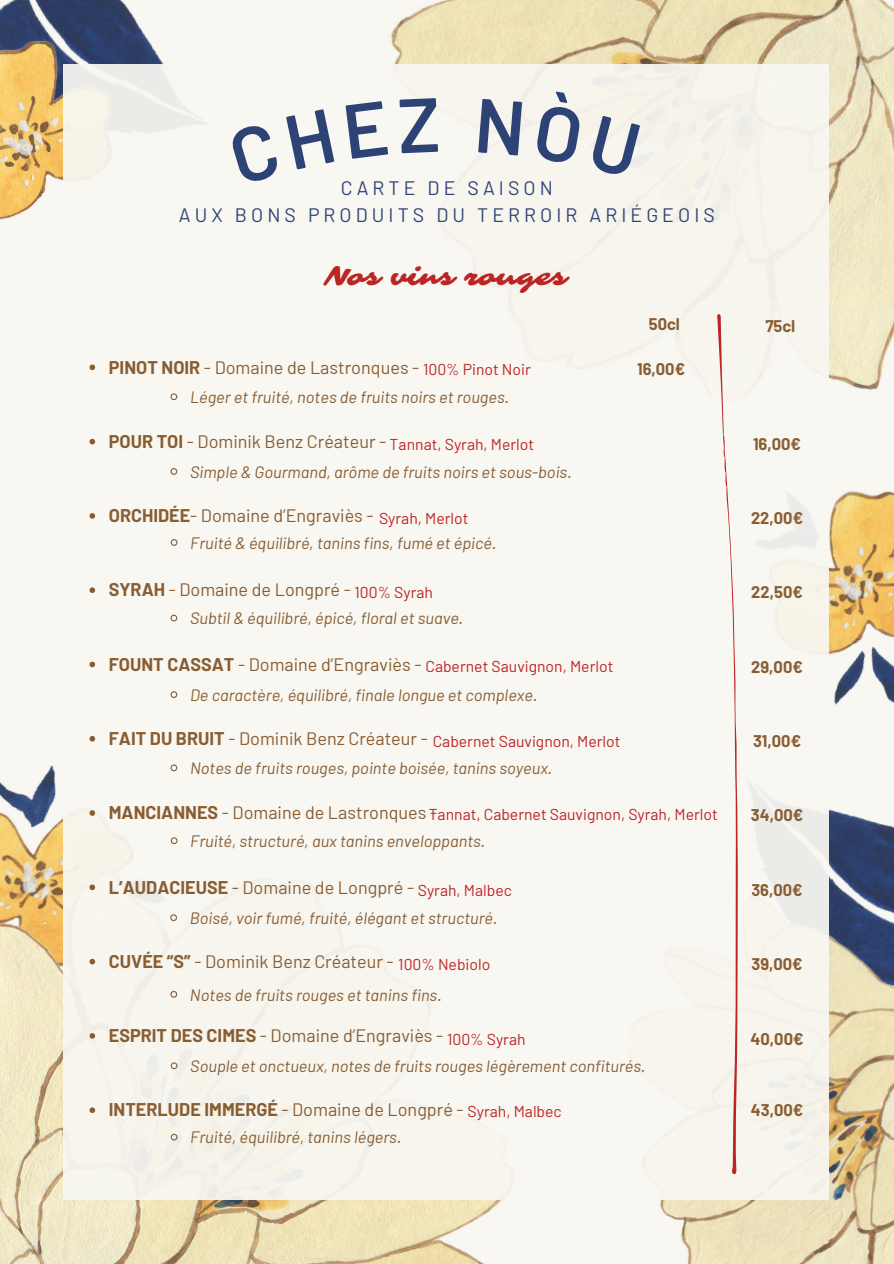
<style>
.page{position:relative;width:894px;height:1264px;background:#fff}
.page>*{position:absolute;margin:0;border:0;box-sizing:border-box;transform-origin:0 0}
.t1{font:25.5px "Sarina";color:#bd2424}
.t2{font:19.5px/27px "Barlow";letter-spacing:.21em;color:#2e4375;text-align:center}
.t3{font:18px "Barlow";color:#895d32}
.t4{font:italic 16.5px "Barlow";color:#895d32}
.t5{font:700 16.5px "Barlow";color:#895d32}
.t6{font:15.75px "Barlow";color:#bd2424}
.s1{font-weight:700}
</style>
<div class="page">
<div style="left:0;top:0;width:893px;height:1263px;background:#f8f7f2"></div>
<img style="left:0;top:765px;width:63px;height:100px">
<img style="left:0;top:865px;width:502px;height:398px">
<img style="left:390px;top:0;width:503px;height:391px">
<img style="left:828px;top:809px;width:65px;height:57px">
<img style="left:660px;top:866px;width:233px;height:397px">
<img style="left:828px;top:491px;width:65px;height:214px">
<img style="left:0;top:0;width:164px;height:64px">
<img style="left:0;top:39px;width:115px;height:181px">
<div style="left:63px;top:64px;width:765px;height:1135px;background:#f8f7f2"></div>
<svg style="left:89px;top:364px;width:6px;height:6px"></svg>
<svg style="left:89px;top:439px;width:6px;height:5px"></svg>
<svg style="left:89px;top:513px;width:6px;height:5px"></svg>
<svg style="left:89px;top:587px;width:6px;height:6px"></svg>
<svg style="left:89px;top:661px;width:6px;height:6px"></svg>
<svg style="left:89px;top:736px;width:6px;height:5px"></svg>
<svg style="left:89px;top:810px;width:6px;height:5px"></svg>
<svg style="left:89px;top:884px;width:6px;height:6px"></svg>
<svg style="left:89px;top:958px;width:6px;height:6px"></svg>
<svg style="left:89px;top:1033px;width:6px;height:5px"></svg>
<svg style="left:89px;top:1107px;width:6px;height:5px"></svg>
<svg style="left:170px;top:614px;width:8px;height:8px"></svg>
<svg style="left:716px;top:314px;width:22px;height:860px"></svg>
<svg style="left:170px;top:691px;width:8px;height:7px"></svg>
<svg style="left:170px;top:393px;width:8px;height:8px"></svg>
<svg style="left:170px;top:468px;width:8px;height:7px"></svg>
<svg style="left:170px;top:539px;width:8px;height:7px"></svg>
<svg style="left:170px;top:1062px;width:8px;height:7px"></svg>
<svg style="left:170px;top:764px;width:8px;height:8px"></svg>
<svg style="left:170px;top:914px;width:7px;height:7px"></svg>
<svg style="left:170px;top:1133px;width:8px;height:8px"></svg>
<svg style="left:170px;top:991px;width:8px;height:7px"></svg>
<svg style="left:170px;top:837px;width:8px;height:8px"></svg>
<svg style="left:487px;top:98px;width:35px;height:51px"></svg>
<svg style="left:534px;top:91px;width:106px;height:77px"></svg>
<p class="t2" style="left:179px;top:174px;width:537px">CARTE DE SAISON<br>AUX BONS PRODUITS DU TERROIR ARIÉGEOIS</p>
<p class="t1" style="left:324px;top:261px;width:245px">Nos vins rouges</p>
<p class="t3" style="left:109px;top:355px;width:312px"><span class="s1">PINOT NOIR</span> - Domaine de Lastronques -</p>
<p class="t6" style="left:423px;top:359px;width:109px">100% Pinot Noir</p>
<p class="t4" style="left:190px;top:386px;width:320px">Léger et fruité, notes de fruits noirs et rouges.</p>
<p class="t3" style="left:109px;top:430px;width:279px"><span class="s1">POUR TOI</span> - Dominik Benz Créateur -</p>
<p class="t6" style="left:389px;top:434px;width:146px">Tannat, Syrah, Merlot</p>
<p class="t4" style="left:190px;top:461px;width:383px">Simple &amp; Gourmand, arôme de fruits noirs et sous-bois.</p>
<p class="t3" style="left:109px;top:504px;width:266px"><span class="s1">ORCHIDÉE</span>- Domaine d’Engraviès -</p>
<p class="t6" style="left:379px;top:508px;width:91px">Syrah, Merlot</p>
<p class="t4" style="left:190px;top:532px;width:307px">Fruité &amp; équilibré, tanins fins, fumé et épicé.</p>
<h1 class="t3" style="left:109px;top:578px;width:243px"><span class="s1">SYRAH</span> - Domaine de Longpré -</h1>
<p class="t6" style="left:354px;top:582px;width:80px">100% Syrah</p>
<p class="t4" style="left:190px;top:607px;width:275px">Subtil &amp; équilibré, épicé, floral et suave.</p>
<h3 class="t3" style="left:109px;top:652px;width:314px"><span class="s1">FOUNT CASSAT</span> - Domaine d’Engraviès -</h3>
<p class="t6" style="left:425px;top:656px;width:189px">Cabernet Sauvignon, Merlot</p>
<p class="t4" style="left:190px;top:684px;width:349px">De caractère, équilibré, finale longue et complexe.</p>
<p class="t3" style="left:109px;top:727px;width:320px"><span class="s1">FAIT DU BRUIT</span> - Dominik Benz Créateur -</p>
<p class="t6" style="left:432px;top:731px;width:189px">Cabernet Sauvignon, Merlot</p>
<p class="t4" style="left:190px;top:757px;width:364px">Notes de fruits rouges, pointe boisée, tanins soyeux.</p>
<p class="t5" style="left:648px;top:314px;width:33px">50cl</p>
<p class="t5" style="left:765px;top:315px;width:32px">75cl</p>
<p class="t5" style="left:637px;top:358px;width:50px">16,00€</p>
<p class="t5" style="left:752px;top:433px;width:50px">16,00€</p>
<p class="t5" style="left:750px;top:507px;width:54px">22,00€</p>
<p class="t5" style="left:751px;top:582px;width:53px">22,50€</p>
<p class="t5" style="left:751px;top:656px;width:53px">29,00€</p>
<p class="t5" style="left:752px;top:730px;width:50px">31,00€</p>
<p class="t3" style="left:109px;top:801px;width:330px"><span class="s1">MANCIANNES</span> - Domaine de Lastronques -</p>
<p class="t6" style="left:428px;top:804px;width:290px">Tannat, Cabernet Sauvignon, Syrah, Merlot</p>
<p class="t4" style="left:190px;top:830px;width:296px">Fruité, structuré, aux tanins enveloppants.</p>
<h5 class="t3" style="left:109px;top:875px;width:306px"><span class="s1">L’AUDACIEUSE</span> - Domaine de Longpré -</h5>
<p class="t6" style="left:417px;top:879px;width:96px">Syrah, Malbec</p>
<p class="t4" style="left:190px;top:907px;width:309px">Boisé, voir fumé, fruité, élégant et structuré.</p>
<p class="t3" style="left:109px;top:949px;width:286px"><span class="s1">CUVÉE “S”</span> - Dominik Benz Créateur -</p>
<p class="t6" style="left:398px;top:954px;width:93px">100% Nebiolo</p>
<p class="t4" style="left:190px;top:984px;width:253px">Notes de fruits rouges et tanins fins.</p>
<p class="t3" style="left:109px;top:1024px;width:336px"><span class="s1">ESPRIT DES CIMES</span> - Domaine d’Engraviès -</p>
<p class="t6" style="left:447px;top:1029px;width:80px">100% Syrah</p>
<p class="t4" style="left:190px;top:1055px;width:456px">Souple et onctueux, notes de fruits rouges légèrement confiturés.</p>
<p class="t3" style="left:109px;top:1098px;width:356px"><span class="s1">INTERLUDE IMMERGÉ</span> - Domaine de Longpré -</p>
<p class="t6" style="left:467px;top:1101px;width:96px">Syrah, Malbec</p>
<p class="t4" style="left:190px;top:1126px;width:212px">Fruité, équilibré, tanins légers.</p>
<p class="t5" style="left:750px;top:804px;width:54px">34,00€</p>
<p class="t5" style="left:751px;top:879px;width:53px">36,00€</p>
<p class="t5" style="left:751px;top:954px;width:53px">39,00€</p>
<p class="t5" style="left:750px;top:1027px;width:54px">40,00€</p>
<p class="t5" style="left:750px;top:1099px;width:54px">43,00€</p>
</div>
